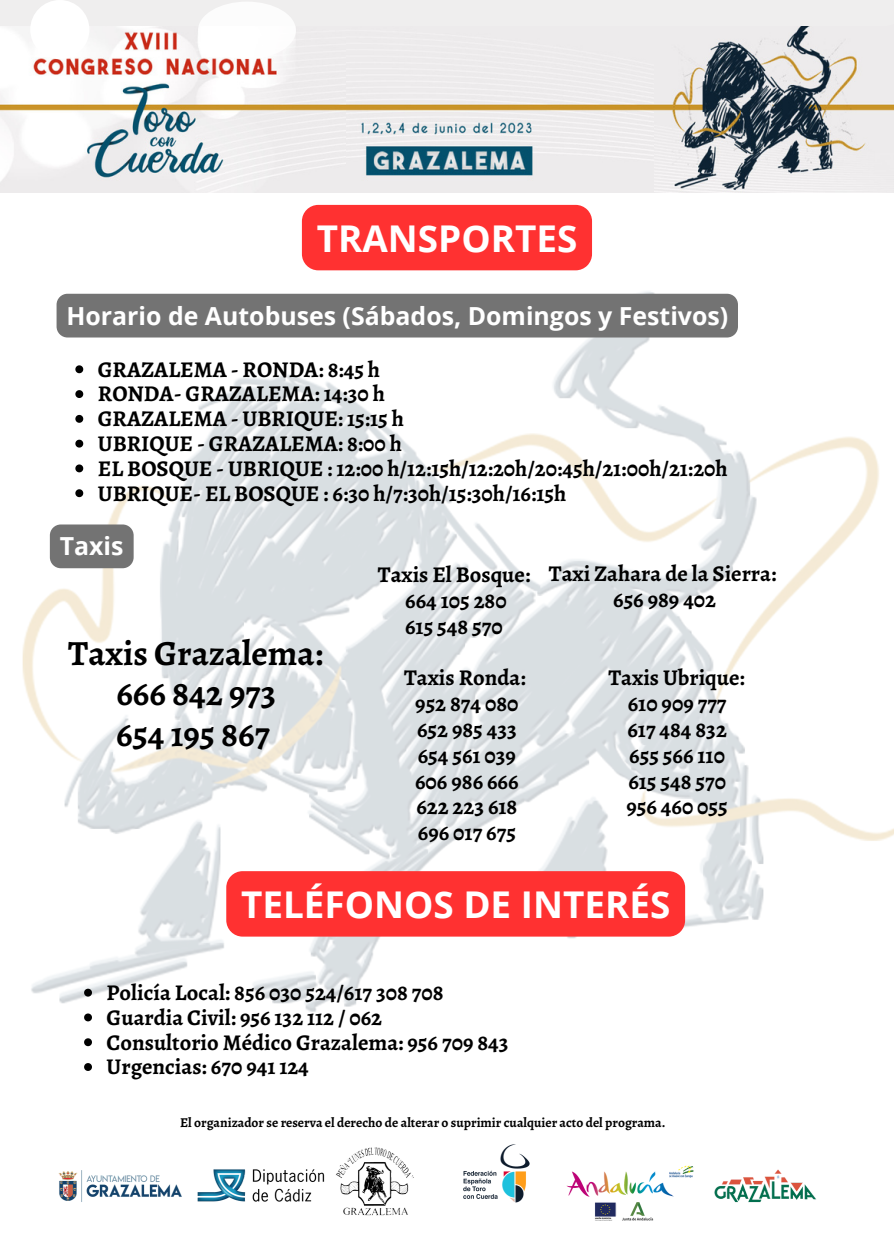
<style>
.page{position:relative;width:894px;height:1255px;background:#fff}
.page>*{position:absolute;margin:0;border:0;box-sizing:border-box;transform-origin:0 0}
.t1{font:700 36.9px "Open Sans";color:#fff}
.t2{font:700 35.4px "Alegreya";color:#000}
.t3{font:700 24.9px "Open Sans";color:#fff}
.t4{font:700 22.5px "Alegreya";color:#000}
.t5{font:700 13.5px "Alegreya";color:#000}
</style>
<div class="page">
<img style="left:0;top:26px;width:893px;height:1045px">
<img style="left:653px;top:26px;width:240px;height:166px">
<img style="left:324px;top:26px;width:329px;height:167px">
<div style="left:0;top:0;width:893px;height:26px;background:#efeeee"></div>
<img style="left:0;top:27px;width:345px;height:165px">
<div style="left:30px;top:0;width:59px;height:59px;background:#fff;border-radius:50%"></div>
<div style="left:302px;top:205px;width:290px;height:65px;background:#ff3131"></div>
<div style="left:198px;top:2px;width:97px;height:57px;background:#fff;border-radius:50%"></div>
<div style="left:57px;top:294px;width:680px;height:43px;background:#737373"></div>
<svg style="left:75px;top:365px;width:8px;height:8px"></svg>
<svg style="left:75px;top:390px;width:8px;height:8px"></svg>
<svg style="left:75px;top:415px;width:8px;height:8px"></svg>
<svg style="left:75px;top:439px;width:8px;height:8px"></svg>
<svg style="left:75px;top:464px;width:8px;height:8px"></svg>
<svg style="left:75px;top:489px;width:8px;height:8px"></svg>
<div style="left:50px;top:524px;width:84px;height:44px;background:#737373;border-radius:11px"></div>
<div style="left:226px;top:871px;width:459px;height:65px;background:#ff3131"></div>
<svg style="left:84px;top:988px;width:8px;height:8px"></svg>
<svg style="left:84px;top:1013px;width:8px;height:8px"></svg>
<svg style="left:84px;top:1038px;width:8px;height:8px"></svg>
<svg style="left:84px;top:1063px;width:8px;height:7px"></svg>
<img style="left:58px;top:1144px;width:759px;height:77px">
<p class="t1" style="left:317px;top:212px;width:262px">TRANSPORTES</p>
<p class="t3" style="left:66px;top:298px;width:663px">Horario de Autobuses (Sábados, Domingos y Festivos)</p>
<p class="t4" style="left:98px;top:354px;width:284px">GRAZALEMA - RONDA: 8:45 h</p>
<p class="t4" style="left:98px;top:378px;width:288px">RONDA- GRAZALEMA: 14:30 h</p>
<p class="t4" style="left:98px;top:403px;width:307px">GRAZALEMA - UBRIQUE: 15:15 h</p>
<p class="t4" style="left:98px;top:428px;width:305px">UBRIQUE - GRAZALEMA: 8:00 h</p>
<p class="t4" style="left:98px;top:453px;width:631px">EL BOSQUE - UBRIQUE : 12:00 h/12:15h/12:20h/20:45h/21:00h/21:20h</p>
<p class="t4" style="left:98px;top:477px;width:470px">UBRIQUE- EL BOSQUE : 6:30 h/7:30h/15:30h/16:15h</p>
<p class="t3" style="left:60px;top:529px;width:65px">Taxis</p>
<p class="t2" style="left:68px;top:628px;width:256px">Taxis Grazalema:</p>
<p class="t2" style="left:116px;top:669px;width:161px">666 842 973</p>
<p class="t2" style="left:116px;top:710px;width:155px">654 195 867</p>
<p class="t4" style="left:378px;top:559px;width:154px">Taxis El Bosque:</p>
<p class="t4" style="left:405px;top:585px;width:103px">664 105 280</p>
<p class="t4" style="left:405px;top:611px;width:99px">615 548 570</p>
<p class="t4" style="left:404px;top:662px;width:123px">Taxis Ronda:</p>
<p class="t4" style="left:415px;top:688px;width:105px">952 874 080</p>
<p class="t4" style="left:417px;top:713px;width:101px">652 985 433</p>
<p class="t4" style="left:417px;top:739px;width:100px">654 561 039</p>
<p class="t4" style="left:415px;top:765px;width:105px">606 986 666</p>
<p class="t4" style="left:416px;top:791px;width:102px">622 223 618</p>
<p class="t4" style="left:418px;top:817px;width:100px">696 017 675</p>
<p class="t4" style="left:548px;top:558px;width:229px">Taxi Zahara de la Sierra:</p>
<p class="t4" style="left:613px;top:584px;width:104px">656 989 402</p>
<p class="t4" style="left:608px;top:662px;width:138px">Taxis Ubrique:</p>
<p class="t4" style="left:627px;top:688px;width:100px">610 909 777</p>
<p class="t4" style="left:627px;top:713px;width:101px">617 484 832</p>
<p class="t4" style="left:629px;top:739px;width:97px">655 566 110</p>
<p class="t4" style="left:628px;top:765px;width:99px">615 548 570</p>
<p class="t4" style="left:626px;top:791px;width:103px">956 460 055</p>
<p class="t1" style="left:241px;top:878px;width:430px">TELÉFONOS DE INTERÉS</p>
<p class="t4" style="left:107px;top:977px;width:338px">Policía Local: 856 030 524/617 308 708</p>
<p class="t4" style="left:107px;top:1001px;width:277px">Guardia Civil: 956 132 112 / 062</p>
<p class="t4" style="left:107px;top:1026px;width:403px">Consultorio Médico Grazalema: 956 709 843</p>
<p class="t4" style="left:107px;top:1051px;width:204px">Urgencias: 670 941 124</p>
<p class="t5" style="left:180px;top:1113px;width:486px">El organizador se reserva el derecho de alterar o suprimir cualquier acto del programa.</p>
</div>
